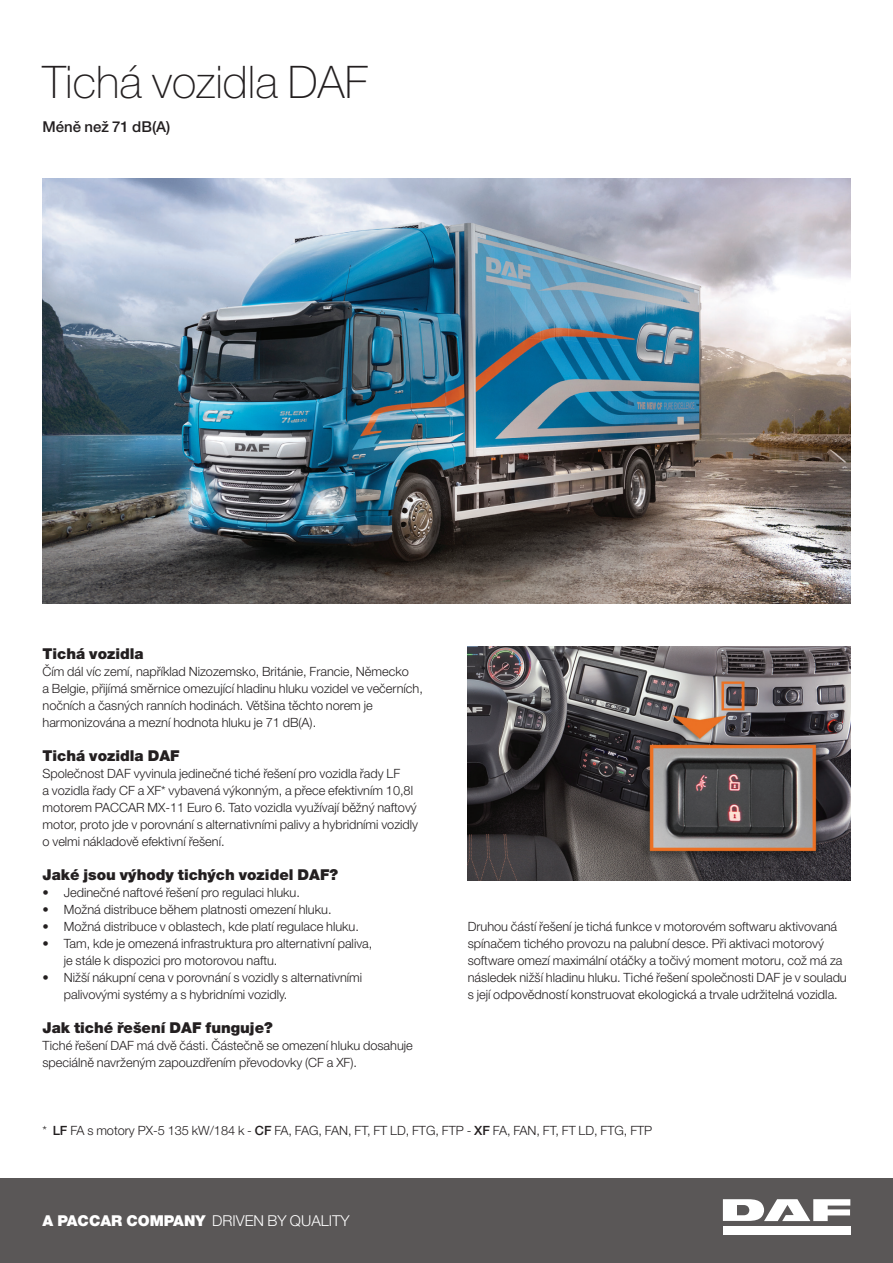
<style>
.page{position:relative;width:893px;height:1263px;background:#fff}
.page>*{position:absolute;margin:0;border:0;box-sizing:border-box;transform-origin:0 0}
.t1{font:100 45px "Helvetica Neue LT Pro";color:#231f20}
.t2{font:900 15px "Helvetica Neue LT Pro";color:#231f20}
.t3{font:300 15px "Helvetica Neue LT Pro";color:#fff}
.t4{font:500 15px "Helvetica Neue LT Pro";color:#231f20}
.t5{font:300 12.75px/17px "Helvetica Neue LT Pro";color:#231f20}
.s1{font-weight:500}
.s2{font-weight:900}
</style>
<div class="page">
<img style="left:43px;top:179px;width:807px;height:425px">
<img style="left:468px;top:646px;width:382px;height:234px">
<div style="left:0;top:1178px;width:893px;height:85px;background:#5a5757"></div>
<div style="left:723px;top:1226px;width:127px;height:8px;background:#fff"></div>
<svg style="left:723px;top:1199px;width:127px;height:22px"></svg>
<h1 class="t1" style="left:43px;top:56px;width:327px">Tichá vozidla DAF</h1>
<p class="t4" style="left:43px;top:118px;width:129px">Méně než 71 dB(A)</p>
<p class="t2" style="left:43px;top:645px;width:103px">Tichá vozidla</p>
<p class="t5" style="left:43px;top:663px;width:382px">Čím dál víc zemí, například Nizozemsko, Británie, Francie, Německo<br>a Belgie, přijímá směrnice omezující hladinu hluku vozidel ve večerních, nočních a časných ranních hodinách. Většina těchto norem je harmonizována a mezní hodnota hluku je 71 dB(A).</p>
<p class="t2" style="left:43px;top:747px;width:139px">Tichá vozidla DAF</p>
<p class="t5" style="left:43px;top:765px;width:377px">Společnost DAF vyvinula jedinečné tiché řešení pro vozidla řady LF<br>a vozidla řady CF a XF* vybavená výkonným, a přece efektivním 10,8l motorem PACCAR MX-11 Euro 6. Tato vozidla využívají běžný naftový motor, proto jde v porovnání s alternativními palivy a hybridními vozidly o velmi nákladově efektivní řešení.</p>
<p class="t2" style="left:43px;top:866px;width:297px">Jaké jsou výhody tichých vozidel DAF?</p>
<p class="t5" style="left:43px;top:884px;width:259px">• Jedinečné naftové řešení pro regulaci hluku.</p>
<p class="t5" style="left:43px;top:901px;width:291px">• Možná distribuce během platnosti omezení hluku.</p>
<p class="t5" style="left:43px;top:918px;width:318px">• Možná distribuce v oblastech, kde platí regulace hluku.</p>
<p class="t5" style="left:64px;top:935px;width:310px;text-indent:-21px">• Tam, kde je omezená infrastruktura pro alternativní paliva, je stále k dispozici pro motorovou naftu.</p>
<p class="t5" style="left:64px;top:969px;width:300px;text-indent:-21px">• Nižší nákupní cena v porovnání s vozidly s alternativními palivovými systémy a s hybridními vozidly.</p>
<p class="t2" style="left:43px;top:1019px;width:232px">Jak tiché řešení DAF funguje?</p>
<p class="t5" style="left:43px;top:1037px;width:372px">Tiché řešení DAF má dvě části. Částečně se omezení hluku dosahuje speciálně navrženým zapouzdřením převodovky (CF a XF).</p>
<p class="t5" style="left:468px;top:918px;width:381px">Druhou částí řešení je tichá funkce v motorovém softwaru aktivovaná spínačem tichého provozu na palubní desce. Při aktivaci motorový software omezí maximální otáčky a točivý moment motoru, což má za následek nižší hladinu hluku. Tiché řešení společnosti DAF je v souladu s její odpovědností konstruovat ekologická a trvale udržitelná vozidla.</p>
<p class="t5" style="left:43px;top:1122px;width:611px">* <span class="s1">LF</span> FA s motory PX-5 135 kW/184 k - <span class="s1">CF</span> FA, FAG, FAN, FT, FT LD, FTG, FTP - <span class="s1">XF</span> FA, FAN, FT, FT LD, FTG, FTP</p>
<p class="t3" style="left:43px;top:1211px;width:309px"><span class="s2">A PACCAR COMPANY</span> DRIVEN BY QUALITY</p>
</div>
